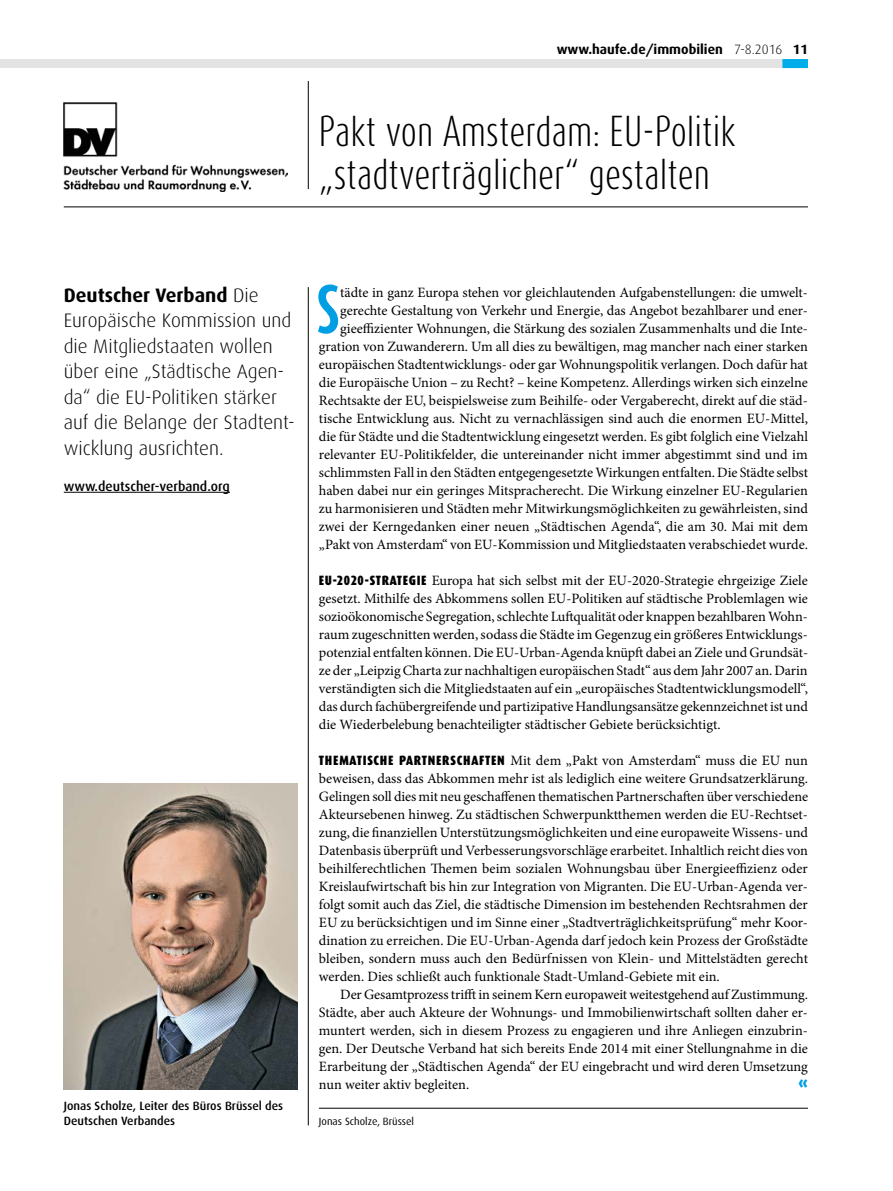
<style>
.page{position:relative;width:893px;height:1191px;background:#fff}
.page>*{position:absolute;margin:0;border:0;box-sizing:border-box;transform-origin:0 0}
.t1{font:700 57.15px "Dax Compact";color:#009ee3}
.t2{font:300 36px/43.2px "Dax Compact";color:#000}
.t3{font:300 19.5px/25.5px "Dax";color:#000}
.t4{font:900 16.5px "Dax";color:#009ee3}
.t5{font:14.25px/18px "Minion Pro";color:#000;text-align:justify}
.t6{font:700 13.5px "Dax";color:#000}
.t7{font:500 13.5px "Dax";color:#000}
.t8{font:500 12px/15px "Dax";color:#000}
.t9{font:10.5px "Dax";color:#000}
.s1{font-weight:300}
.s2{font-weight:700}
.s3{font-family:"Dax Condensed";font-weight:900;font-size:13.5px}
</style>
<div class="page">
<div style="left:0;top:59px;width:808px;height:9px;background:#e3e3e3"></div>
<div style="left:782px;top:59px;width:26px;height:9px;background:#00ace9"></div>
<hr style="left:64px;top:207px;width:744px;height:1px;background:#000">
<img style="left:64px;top:103px;width:223px;height:88px">
<hr style="left:308px;top:81px;width:1px;height:108px;background:#000">
<img style="left:64px;top:783px;width:234px;height:306px">
<hr style="left:308px;top:287px;width:1px;height:838px;background:#000">
<hr style="left:64px;top:492px;width:166px;height:1px;background:#000">
<hr style="left:319px;top:1108px;width:489px;height:1px;background:#000">
<p class="t6" style="left:557px;top:41px;width:253px">www.haufe.de/immobilien <span class="s1">7-8.2016</span> 11</p>
<h2 class="t2" style="left:319px;top:109px;width:418px">Pakt von Amsterdam: EU-Politik „stadtverträglicher“ gestalten</h2>
<h3 class="t3" style="left:64px;top:282px;width:232px"><span class="s2">Deutscher Verband</span> Die<br>Europäische Kommission und die Mitgliedstaaten wollen über eine „Städtische Agen&shy;da“ die EU-Politiken stärker auf die Belange der Stadtent&shy;wicklung ausrichten.</h3>
<p class="t7" style="left:64px;top:478px;width:168px">www.deutscher-verband.org</p>
<p class="t8" style="left:64px;top:1098px;width:221px">Jonas Scholze, Leiter des Büros Brüssel des<br>Deutschen Verbandes</p>
<h1 class="t1" style="left:316px;top:272px;width:25px">S</h1>
<p class="t5" style="left:319px;top:284px;width:491px;text-align:right">tädte in ganz Europa stehen vor gleichlautenden Aufgabenstellungen: die umwelt&shy;gerechte Gestaltung von Verkehr und Energie, das Angebot bezahlbarer und ener&shy;gieeffizienter Wohnungen, die Stärkung des sozialen Zusammenhalts und die Inte&shy;gration von Zuwanderern. Um all dies zu bewältigen, mag mancher nach einer starken europäischen Stadtentwicklungs- oder gar Wohnungspolitik verlangen. Doch dafür hat die Europäische Union – zu Recht? – keine Kompetenz. Allerdings wirken sich einzelne Rechtsakte der EU, beispielsweise zum Beihilfe- oder Vergaberecht, direkt auf die städ&shy;tische Entwicklung aus. Nicht zu vernachlässigen sind auch die enormen EU-Mittel, die für Städte und die Stadtentwicklung eingesetzt werden. Es gibt folglich eine Vielzahl relevanter EU-Politikfelder, die untereinander nicht immer abgestimmt sind und im schlimmsten Fall in den Städten entgegengesetzte Wirkungen entfalten. Die Städte selbst haben dabei nur ein geringes Mitspracherecht. Die Wirkung einzelner EU-Regularien zu harmonisieren und Städten mehr Mitwirkungsmöglichkeiten zu gewährleisten, sind zwei der Kerngedanken einer neuen „Städtischen Agenda“, die am 30. Mai mit dem „Pakt von Amsterdam“ von EU-Kommission und Mitgliedstaaten verabschiedet wurde.</p>
<p class="t5" style="left:319px;top:572px;width:491px"><span class="s3">EU-2020-STRATEGIE</span> Europa hat sich selbst mit der EU-2020-Strategie ehrgeizige Ziele gesetzt. Mithilfe des Abkommens sollen EU-Politiken auf städtische Problemlagen wie sozioökonomische Segregation, schlechte Luftqualität oder knappen bezahlbaren Wohn&shy;raum zugeschnitten werden, sodass die Städte im Gegenzug ein größeres Entwicklungs&shy;potenzial entfalten können. Die EU-Urban-Agenda knüpft dabei an Ziele und Grundsät&shy;ze der „Leipzig Charta zur nachhaltigen europäischen Stadt“ aus dem Jahr 2007 an. Darin verständigten sich die Mitgliedstaaten auf ein „europäisches Stadtentwicklungsmodell“, das durch fachübergreifende und partizipative Handlungsansätze gekennzeichnet ist und die Wiederbelebung benachteiligter städtischer Gebiete berücksichtigt.</p>
<p class="t5" style="left:319px;top:752px;width:491px"><span class="s3">THEMATISCHE PARTNERSCHAFTEN</span> Mit dem „Pakt von Amsterdam“ muss die EU nun beweisen, dass das Abkommen mehr ist als lediglich eine weitere Grundsatzerklärung.<br>Gelingen soll dies mit neu geschaffenen thematischen Partnerschaften über verschiedene Akteursebenen hinweg. Zu städtischen Schwerpunktthemen werden die EU-Rechtset&shy;zung, die finanziellen Unterstützungsmöglichkeiten und eine europaweite Wissens- und Datenbasis überprüft und Verbesserungsvorschläge erarbeitet. Inhaltlich reicht dies von beihilferechtlichen Themen beim sozialen Wohnungsbau über Energieeffizienz oder Kreislaufwirtschaft bis hin zur Integration von Migranten. Die EU-Urban-Agenda ver&shy;folgt somit auch das Ziel, die städtische Dimension im bestehenden Rechtsrahmen der EU zu berücksichtigen und im Sinne einer „Stadtverträglichkeitsprüfung“ mehr Koor&shy;dination zu erreichen. Die EU-Urban-Agenda darf jedoch kein Prozess der Großstädte bleiben, sondern muss auch den Bedürfnissen von Klein- und Mittelstädten gerecht werden. Dies schließt auch funktionale Stadt-Umland-Gebiete mit ein.</p>
<p class="t5" style="left:319px;top:985px;width:491px;text-indent:21px">Der Gesamtprozess trifft in seinem Kern europaweit weitestgehend auf Zustimmung.<br>Städte, aber auch Akteure der Wohnungs- und Immobilienwirtschaft sollten daher er&shy;muntert werden, sich in diesem Prozess zu engagieren und ihre Anliegen einzubrin&shy;gen. Der Deutsche Verband hat sich bereits Ende 2014 mit einer Stellungnahme in die Erarbeitung der „Städtischen Agenda“ der EU eingebracht und wird deren Umsetzung nun weiter aktiv begleiten.</p>
<p class="t4" style="left:798px;top:1074px;width:11px">«</p>
<p class="t9" style="left:319px;top:1115px;width:97px">Jonas Scholze, Brüssel</p>
</div>
